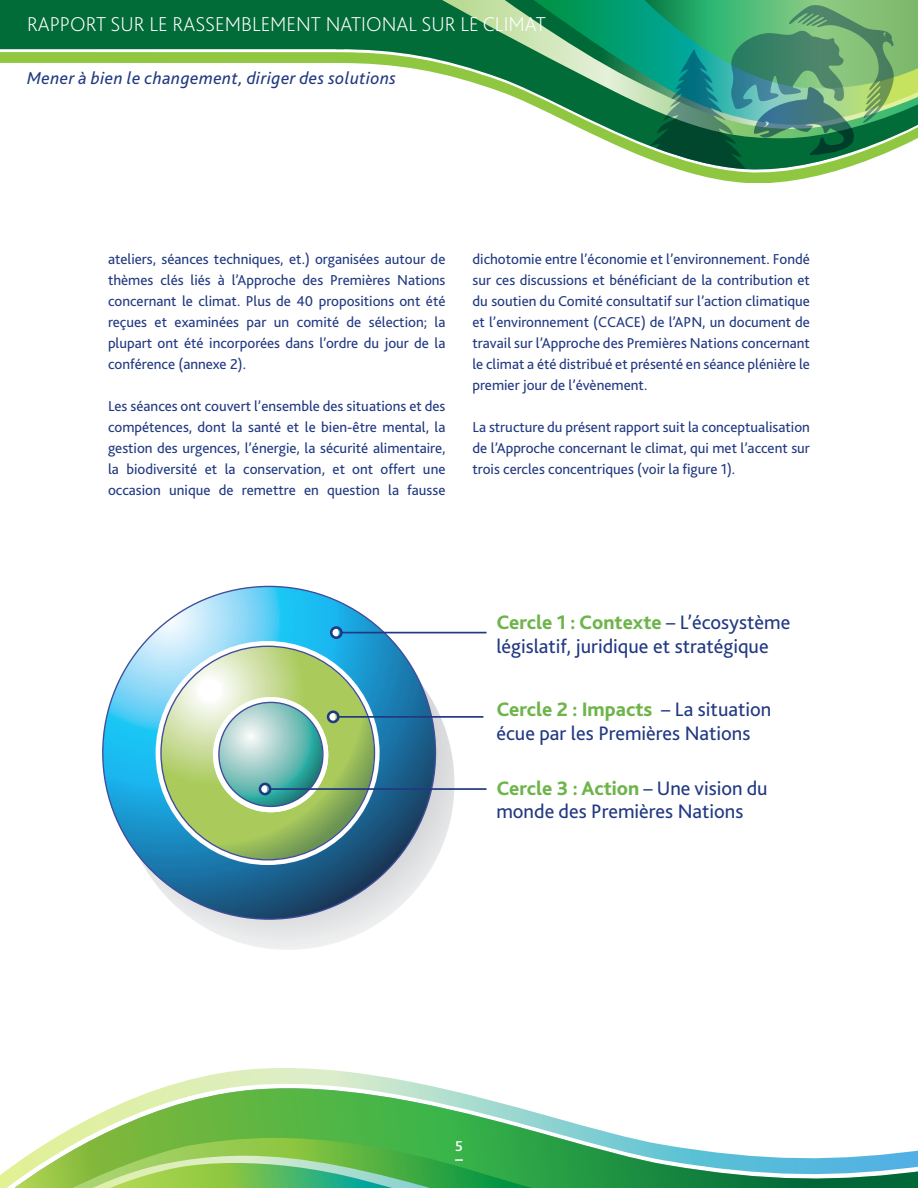
<style>
.page{position:relative;width:918px;height:1188px;background:#fff}
.page>*{position:absolute;margin:0;border:0;box-sizing:border-box;transform-origin:0 0}
.t1{font:200 21px "Bliss 2";color:#fff}
.Bullets{font:20.4px/23.9px "Bliss 2";color:#213982}
.t2{font:italic 18px "Bliss 2";letter-spacing:.025em;color:#213982}
.Body_Text{font:15px/21px "Bliss 2";color:#213982;text-align:justify}
.t3{font:500 15px "Bliss 2";color:#fff}
.s1{font-weight:800;color:#6eb44b}
</style>
<div class="page">
<div style="left:334px;top:0;width:86px;height:52px;background:#016c38"></div>
<svg style="left:420px;top:0;width:67px;height:52px;background:#1f7d47"></svg>
<svg style="left:487px;top:0;width:30px;height:52px;background:#77b17a"></svg>
<svg style="left:517px;top:0;width:115px;height:52px;background:#2d9e6b"></svg>
<div style="left:0;top:0;width:352px;height:49px;background:#016c38"></div>
<svg style="left:0;top:52px;width:842px;height:131px"></svg>
<svg style="left:632px;top:0;width:286px;height:169px;background:#4d9e72"></svg>
<svg style="left:162px;top:1068px;width:277px;height:20px"></svg>
<svg style="left:0;top:1088px;width:918px;height:100px"></svg>
<svg style="left:46px;top:1138px;width:538px;height:50px;background:#6abc59"></svg>
<svg style="left:122px;top:617px;width:332px;height:333px;background:#dcdde1"></svg>
<svg style="left:103px;top:586px;width:332px;height:333px;background:#3b93be"></svg>
<svg style="left:158px;top:644px;width:219px;height:218px;background:#b1cb81"></svg>
<div style="left:156px;top:641px;width:224px;height:224px;border:5px solid #fff;border-radius:50%"></div>
<svg style="left:216px;top:700px;width:110px;height:110px;background:#93c6b6"></svg>
<div style="left:213px;top:697px;width:115px;height:115px;border:5px solid #fff;border-radius:50%"></div>
<div style="left:332px;top:628px;width:7px;height:9px;background:#fff;border-radius:50%"></div>
<hr style="left:341px;top:632px;width:146px;height:1px;background:#213982">
<div style="left:330px;top:626px;width:13px;height:13px;border:3px solid #213982;border-radius:50%"></div>
<div style="left:328px;top:712px;width:8px;height:10px;background:#fff;border-radius:50%"></div>
<hr style="left:338px;top:716px;width:145px;height:2px;background:#213982">
<div style="left:327px;top:710px;width:13px;height:13px;border:3px solid #213982;border-radius:50%"></div>
<div style="left:260px;top:784px;width:7px;height:10px;background:#fff;border-radius:50%"></div>
<hr style="left:270px;top:788px;width:217px;height:2px;background:#213982">
<div style="left:259px;top:783px;width:12px;height:12px;border:3px solid #213982;border-radius:50%"></div>
<h1 class="t1" style="left:27px;top:11px;width:520px">RAPPORT SUR LE RASSEMBLEMENT NATIONAL SUR LE CLIMAT</h1>
<p class="t2" style="left:27px;top:67px;width:371px">Mener à bien le changement, diriger des solutions</p>
<p class="Body_Text" style="left:108px;top:248px;width:339px">ateliers, séances techniques, et.) organisées autour de thèmes clés liés à l’Approche des Premières Nations concernant le climat. Plus de 40 propositions ont été reçues et examinées par un comité de sélection; la plupart ont été incorporées dans l’ordre du jour de la conférence (annexe 2).</p>
<p class="Body_Text" style="left:108px;top:395px;width:339px">Les séances ont couvert l’ensemble des situations et des compétences, dont la santé et le bien-être mental, la gestion des urgences, l’énergie, la sécurité alimentaire, la biodiversité et la conservation, et ont offert une occasion unique de remettre en question la fausse</p>
<p class="Body_Text" style="left:472px;top:248px;width:339px">dichotomie entre l’économie et l’environnement. Fondé sur ces discussions et bénéficiant de la contribution et du soutien du Comité consultatif sur l’action climatique et l’environnement (CCACE) de l’APN, un document de travail sur l’Approche des Premières Nations concernant le climat a été distribué et présenté en séance plénière le premier jour de l’évènement.</p>
<p class="Body_Text" style="left:472px;top:416px;width:339px">La structure du présent rapport suit la conceptualisation de l’Approche concernant le climat, qui met l’accent sur trois cercles concentriques (voir la figure 1).</p>
<p class="Bullets" style="left:496px;top:610px;width:295px"><span class="s1">Cercle 1 : Contexte</span> – L’écosystème législatif, juridique et stratégique</p>
<p class="Bullets" style="left:496px;top:697px;width:277px"><span class="s1">Cercle 2 : Impacts</span> – La situation écue par les Premières Nations</p>
<p class="Bullets" style="left:496px;top:775px;width:273px"><span class="s1">Cercle 3 : Action</span> – Une vision du monde des Premières Nations</p>
<p class="t3" style="left:455px;top:1136px;width:9px">5</p>
</div>
